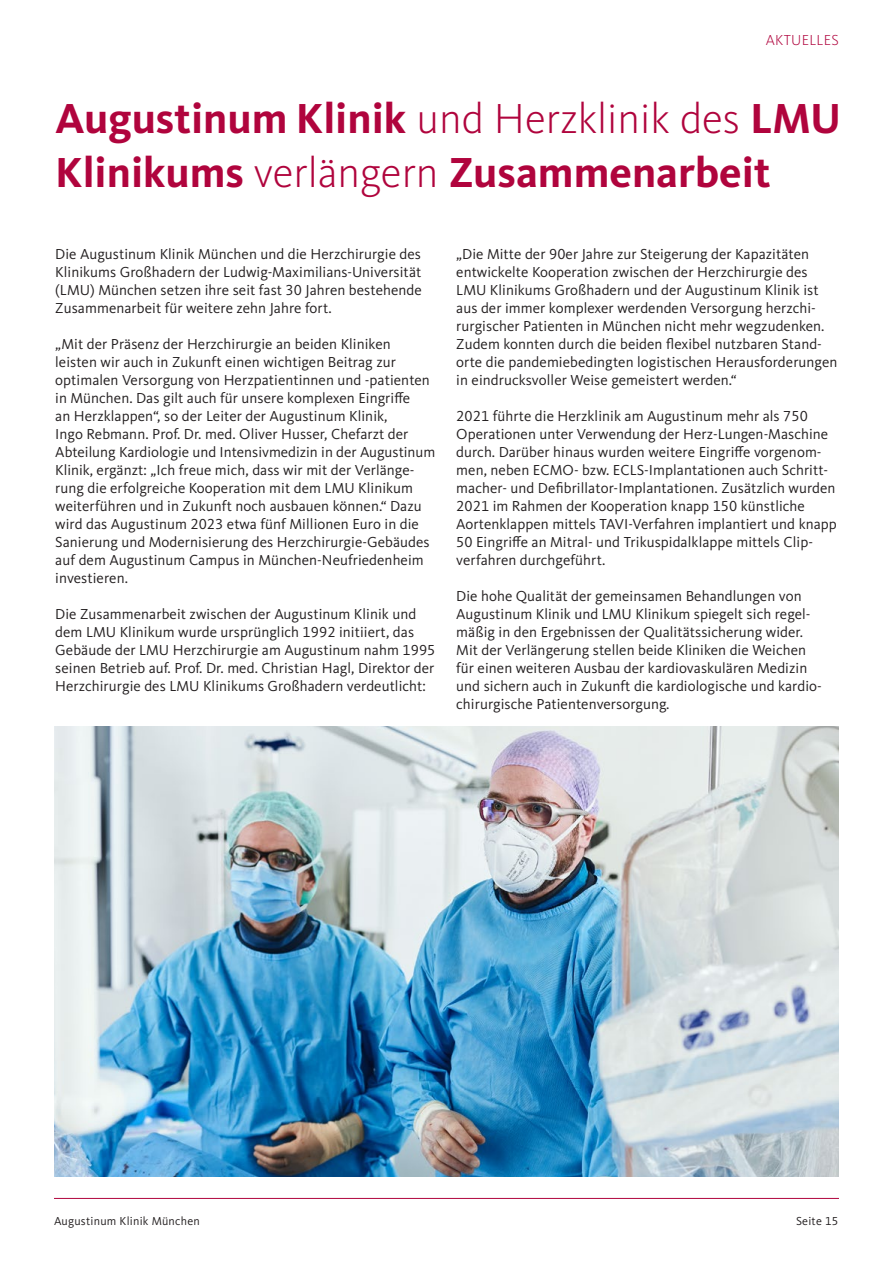
<style>
.page{position:relative;width:893px;height:1263px;background:#fff}
.page>*{position:absolute;margin:0;border:0;box-sizing:border-box;transform-origin:0 0}
.t1{font:700 43.5px/54px "Kievit Pro";color:#b0043d}
.t2{font:15px/18px "Kievit Pro";letter-spacing:.005em;color:#231f20}
.t3{font:300 15px "Kievit Pro";letter-spacing:.02em;color:#b0043d}
.t4{font:12px "Kievit Pro";letter-spacing:.02em;color:#231f20}
.s1{font-weight:300}
</style>
<div class="page">
<hr style="left:54px;top:1198px;width:785px;height:1px;background:#b0043d">
<img style="left:54px;top:727px;width:785px;height:450px">
<p class="t3" style="left:766px;top:31px;width:75px">AKTUELLES</p>
<h1 class="t1" style="left:55px;top:91px;width:788px">Augustinum Klinik <span class="s1">und Herzklinik des</span> LMU<br>Klinikums <span class="s1">verlängern</span> Zusammenarbeit</h1>
<p class="t2" style="left:55px;top:244px;width:368px;text-align:justify">Die Augustinum Klinik München und die Herzchirurgie des Klinikums Großhadern der Ludwig-Maximilians-Universität (LMU) München setzen ihre seit fast 30 Jahren bestehende Zusammenarbeit für weitere zehn Jahre fort.</p>
<p class="t2" style="left:55px;top:334px;width:382px">„Mit der Präsenz der Herzchirurgie an beiden Kliniken leisten wir auch in Zukunft einen wichtigen Beitrag zur optimalen Versorgung von Herzpatientinnen und -patienten in München. Das gilt auch für unsere komplexen Eingriffe<br>an Herzklappen“, so der Leiter der Augustinum Klinik,<br>Ingo Rebmann. Prof. Dr. med. Oliver Husser, Chefarzt der Abteilung Kardiologie und Intensivmedizin in der Augustinum Klinik, ergänzt: „Ich freue mich, dass wir mit der Verlänge&shy;rung die erfolgreiche Kooperation mit dem LMU Klinikum weiterführen und in Zukunft noch ausbauen können.“ Dazu wird das Augustinum 2023 etwa fünf Millionen Euro in die Sanierung und Modernisierung des Herzchirurgie-Gebäudes auf dem Augustinum Campus in München-Neufriedenheim investieren.</p>
<p class="t2" style="left:55px;top:604px;width:382px">Die Zusammenarbeit zwischen der Augustinum Klinik und dem LMU Klinikum wurde ursprünglich 1992 initiiert, das Gebäude der LMU Herzchirurgie am Augustinum nahm 1995 seinen Betrieb auf. Prof. Dr. med. Christian Hagl, Direktor der Herzchirurgie des LMU Klinikums Großhadern verdeutlicht:</p>
<p class="t2" style="left:456px;top:244px;width:383px">„Die Mitte der 90er Jahre zur Steigerung der Kapazitäten entwickelte Kooperation zwischen der Herzchirurgie des LMU Klinikums Großhadern und der Augustinum Klinik ist aus der immer komplexer werdenden Versorgung herzchi&shy;rurgischer Patienten in München nicht mehr wegzudenken.<br>Zudem konnten durch die beiden flexibel nutzbaren Stand&shy;orte die pandemiebedingten logistischen Herausforderungen in eindrucksvoller Weise gemeistert werden.“</p>
<p class="t2" style="left:456px;top:406px;width:382px">2021 führte die Herzklinik am Augustinum mehr als 750<br>Operationen unter Verwendung der Herz-Lungen-Maschine durch. Darüber hinaus wurden weitere Eingriffe vorgenom&shy;men, neben ECMO- bzw. ECLS-Implantationen auch Schritt&shy;macher- und Defibrillator-Implantationen. Zusätzlich wurden 2021 im Rahmen der Kooperation knapp 150 künstliche Aortenklappen mittels TAVI-Verfahren implantiert und knapp 50 Eingriffe an Mitral- und Trikuspidalklappe mittels Clip&shy;verfahren durchgeführt.</p>
<p class="t2" style="left:456px;top:586px;width:365px">Die hohe Qualität der gemeinsamen Behandlungen von Augustinum Klinik und LMU Klinikum spiegelt sich regel&shy;mäßig in den Ergebnissen der Qualitätssicherung wider.<br>Mit der Verlängerung stellen beide Kliniken die Weichen für einen weiteren Ausbau der kardiovaskulären Medizin und sichern auch in Zukunft die kardiologische und kardio&shy;chirurgische Patientenversorgung.</p>
<p class="t4" style="left:54px;top:1214px;width:147px">Augustinum Klinik München</p>
<p class="t4" style="left:796px;top:1214px;width:44px">Seite 15</p>
</div>
